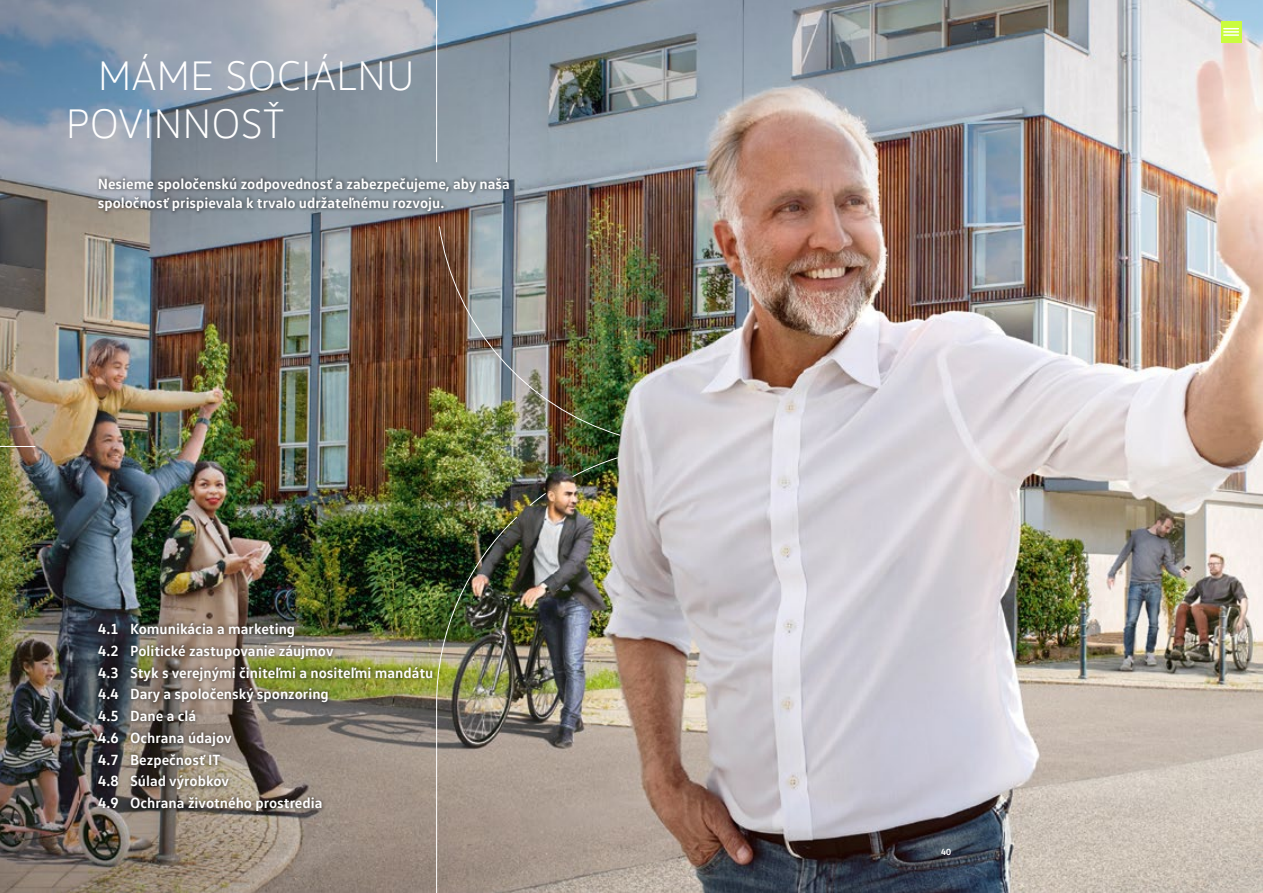
<style>
.page{position:relative;width:1263px;height:893px;background:#fff}
.page>*{position:absolute;margin:0;border:0;box-sizing:border-box;transform-origin:0 0}
.t1{font:300 42px/48px "VW Head";color:#fff}
.t2{font:700 15px/21.8px "VW Text";color:#fff}
.t3{font:700 9px "VW Text";color:#fff}
</style>
<div class="page">
<img style="left:0;top:0;width:1263px;height:893px">
<div style="left:95px;top:620px;width:342px;height:195px;background:#000;opacity:.3"></div>
<div style="left:95px;top:175px;width:419px;height:40px;background:#000;opacity:.3"></div>
<hr style="left:0;top:446px;width:35px;height:1px;background:#fff">
<img style="left:436px;top:0;width:185px;height:893px">
<div style="left:1221px;top:21px;width:20px;height:22px;background:#cafc3e"></div>
<svg style="left:1224px;top:28px;width:14px;height:8px"></svg>
<h1 class="t1" style="left:66px;top:51px;width:350px;text-indent:32px">MÁME SOCIÁLNU<br>POVINNOSŤ</h1>
<p class="t2" style="left:98px;top:174px;width:414px;line-height:18.8px">Nesieme spoločenskú zodpovednosť a zabezpečujeme, aby naša spoločnosť prispievala k trvalo udržateľnému rozvoju.</p>
<p class="t2" style="left:98px;top:617px;width:337px">4.1 Komunikácia a marketing<br>4.2 Politické zastupovanie záujmov<br>4.3 Styk s verejnými činiteľmi a nositeľmi mandátu<br>4.4 Dary a spoločenský sponzoring<br>4.5 Dane a clá<br>4.6 Ochrana údajov<br>4.7 Bezpečnosť IT<br>4.8 Súlad výrobkov<br>4.9 Ochrana životného prostredia</p>
<p class="t3" style="left:941px;top:846px;width:12px">40</p>
</div>
